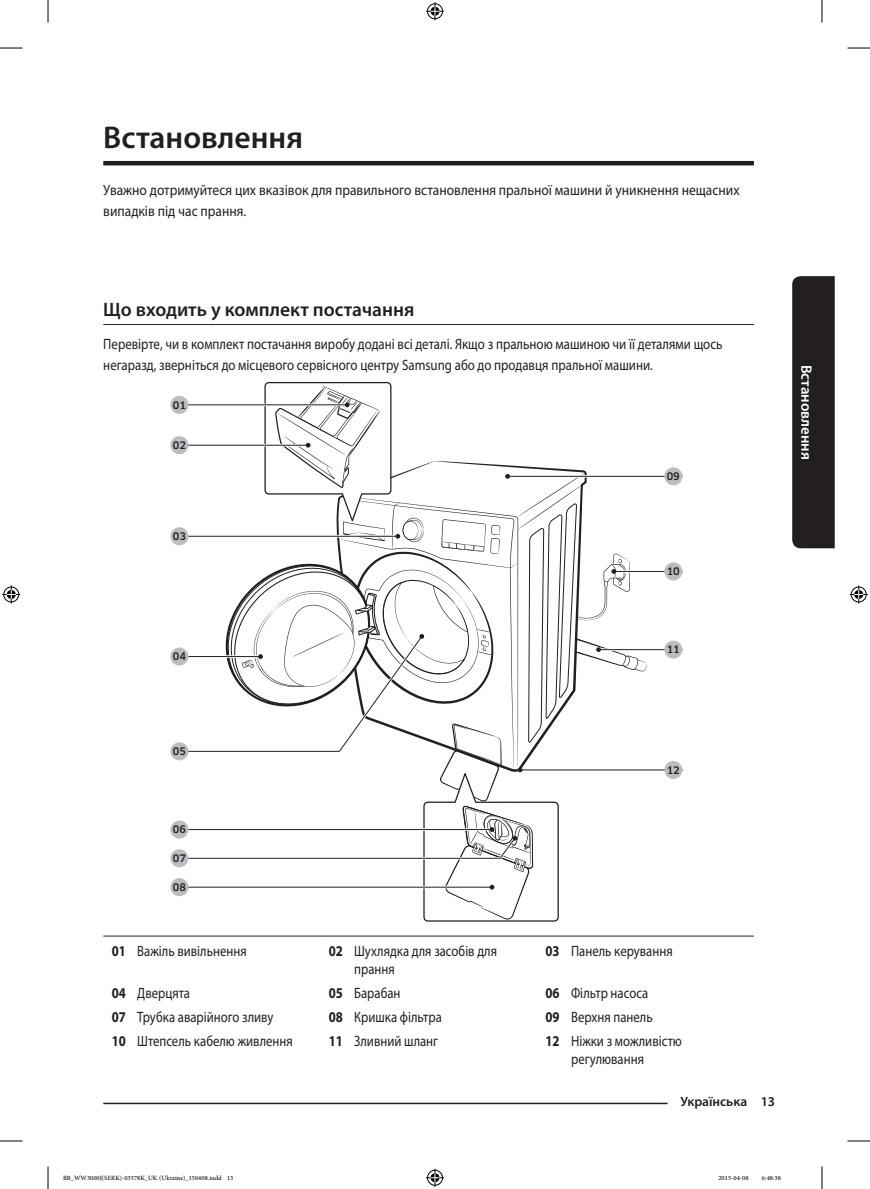
<style>
.page{position:relative;width:870px;height:1189px;background:#fff}
.page>*{position:absolute;margin:0;border:0;box-sizing:border-box;transform-origin:0 0}
.t1{font:600 31.5px "Myriad Pro";color:#231f20}
.t2{font:600 19.5px "Myriad Pro";color:#231f20}
.t3{font:15px/18px "Myriad Pro";color:#231f20;scale:.85 1}
.t4{font:15px/21px "Myriad Pro";color:#231f20;scale:.86 1}
.t5{font:15px/21px "Myriad Pro";color:#231f20;scale:.9 1}
.t6{font:600 15px "Myriad Pro";color:#fff}
.t7{font:600 13.5px "Myriad Pro";color:#231f20}
.t8{font:500 10.2px "Samsung Clan Pro";letter-spacing:-.015em;color:#231f20}
.t9{font:9px "Adobe Arabic";color:#000}
.s1{font-weight:700}
</style>
<div class="page">
<hr style="left:103px;top:1103px;width:651px;height:1px;background:#231f20">
<div style="left:668px;top:1093px;width:107px;height:15px;background:#fff"></div>
<div style="left:792px;top:276px;width:43px;height:272px;background:#231f20"></div>
<hr style="left:103px;top:161px;width:651px;height:4px;background:#231f20">
<hr style="left:103px;top:324px;width:651px;height:1px;background:#231f20">
<div style="left:170px;top:396px;width:18px;height:18px;background:#bcbdc0;border-radius:50%"></div>
<div style="left:170px;top:436px;width:18px;height:18px;background:#bcbdc0;border-radius:50%"></div>
<hr style="left:520px;top:769px;width:160px;height:1px;background:#231f20">
<div style="left:664px;top:761px;width:18px;height:18px;background:#bcbdc0;border-radius:50%"></div>
<hr style="left:598px;top:649px;width:82px;height:1px;background:#231f20">
<div style="left:664px;top:641px;width:18px;height:18px;background:#bcbdc0;border-radius:50%"></div>
<hr style="left:614px;top:571px;width:66px;height:1px;background:#231f20">
<div style="left:664px;top:562px;width:18px;height:18px;background:#bcbdc0;border-radius:50%"></div>
<hr style="left:507px;top:476px;width:173px;height:1px;background:#231f20">
<div style="left:664px;top:467px;width:18px;height:18px;background:#bcbdc0;border-radius:50%"></div>
<div style="left:170px;top:527px;width:18px;height:18px;background:#bcbdc0;border-radius:50%"></div>
<div style="left:170px;top:647px;width:18px;height:18px;background:#bcbdc0;border-radius:50%"></div>
<div style="left:170px;top:820px;width:18px;height:18px;background:#bcbdc0;border-radius:50%"></div>
<div style="left:170px;top:878px;width:18px;height:18px;background:#bcbdc0;border-radius:50%"></div>
<div style="left:170px;top:849px;width:18px;height:18px;background:#bcbdc0;border-radius:50%"></div>
<svg style="left:177px;top:382px;width:469px;height:540px"></svg>
<div style="left:170px;top:742px;width:18px;height:18px;background:#bcbdc0;border-radius:50%"></div>
<hr style="left:103px;top:936px;width:217px;height:1px;background:#231f20">
<hr style="left:320px;top:936px;width:217px;height:1px;background:#231f20">
<hr style="left:537px;top:936px;width:217px;height:1px;background:#231f20">
<svg style="left:0;top:48px;width:22px;height:1px"></svg>
<svg style="left:847px;top:48px;width:23px;height:1px"></svg>
<svg style="left:0;top:1141px;width:22px;height:1px"></svg>
<svg style="left:847px;top:1141px;width:23px;height:1px"></svg>
<svg style="left:48px;top:0;width:1px;height:23px"></svg>
<svg style="left:48px;top:1166px;width:1px;height:23px"></svg>
<svg style="left:822px;top:0;width:1px;height:23px"></svg>
<svg style="left:822px;top:1166px;width:1px;height:23px"></svg>
<svg style="left:426px;top:2px;width:18px;height:18px"></svg>
<svg style="left:426px;top:1169px;width:18px;height:18px"></svg>
<svg style="left:2px;top:585px;width:18px;height:18px"></svg>
<svg style="left:850px;top:585px;width:18px;height:18px"></svg>
<h1 class="t1" style="left:103px;top:118px;width:201px">Встановлення</h1>
<p class="t5" style="left:103px;top:179px;width:708px">Уважно дотримуйтеся цих вказівок для правильного встановлення пральної машини й уникнення нещасних випадків під час прання.</p>
<h2 class="t2" style="left:103px;top:297px;width:313px">Що входить у комплект постачання</h2>
<p class="t4" style="left:103px;top:334px;width:722px">Перевірте, чи в комплект постачання виробу додані всі деталі. Якщо з пральною машиною чи її деталями щось негаразд, зверніться до місцевого сервісного центру Samsung або до продавця пральної машини.</p>
<p class="t8" style="left:173px;top:399px;width:15px">01</p>
<p class="t8" style="left:173px;top:439px;width:15px">02</p>
<p class="t8" style="left:173px;top:530px;width:15px">03</p>
<p class="t8" style="left:173px;top:650px;width:15px">04</p>
<p class="t8" style="left:667px;top:470px;width:15px">09</p>
<p class="t8" style="left:667px;top:565px;width:15px">10</p>
<p class="t8" style="left:667px;top:644px;width:15px">11</p>
<p class="t6" style="left:816px;top:365px;width:97px;rotate:90deg">Встановлення</p>
<p class="t8" style="left:173px;top:745px;width:15px">05</p>
<p class="t8" style="left:173px;top:823px;width:15px">06</p>
<p class="t8" style="left:173px;top:852px;width:15px">07</p>
<p class="t8" style="left:173px;top:881px;width:15px">08</p>
<p class="t8" style="left:667px;top:764px;width:15px">12</p>
<p class="t3" style="left:112px;top:941px;width:160px"><span class="s1">01</span> Важіль вивільнення</p>
<p class="t3" style="left:354px;top:941px;width:170px;text-indent:-26px"><span class="s1">02</span> Шухлядка для засобів для прання</p>
<p class="t3" style="left:545px;top:941px;width:151px"><span class="s1">03</span> Панель керування</p>
<p class="t3" style="left:112px;top:983px;width:93px"><span class="s1">04</span> Дверцята</p>
<p class="t3" style="left:329px;top:983px;width:86px"><span class="s1">05</span> Барабан</p>
<p class="t3" style="left:545px;top:983px;width:122px"><span class="s1">06</span> Фільтр насоса</p>
<p class="t3" style="left:112px;top:1007px;width:192px"><span class="s1">07</span> Трубка аварійного зливу</p>
<p class="t3" style="left:329px;top:1007px;width:135px"><span class="s1">08</span> Кришка фільтра</p>
<p class="t3" style="left:545px;top:1007px;width:128px"><span class="s1">09</span> Верхня панель</p>
<p class="t3" style="left:112px;top:1031px;width:214px"><span class="s1">10</span> Штепсель кабелю живлення</p>
<p class="t3" style="left:329px;top:1031px;width:130px"><span class="s1">11</span> Зливний шланг</p>
<p class="t3" style="left:571px;top:1031px;width:132px;text-indent:-26px"><span class="s1">12</span> Ніжки з можливістю регулювання</p>
<p class="t7" style="left:680px;top:1093px;width:96px">Українська 13</p>
<p class="t9" style="left:63px;top:1171px;width:172px">BB_WW3000J(SERK)-03578K_UK (Ukraine)_150408.indd 13</p>
<p class="t9" style="left:718px;top:1171px;width:32px">2015-04-08</p>
<p class="t9" style="left:762px;top:1171px;width:20px">6:48:38</p>
</div>
